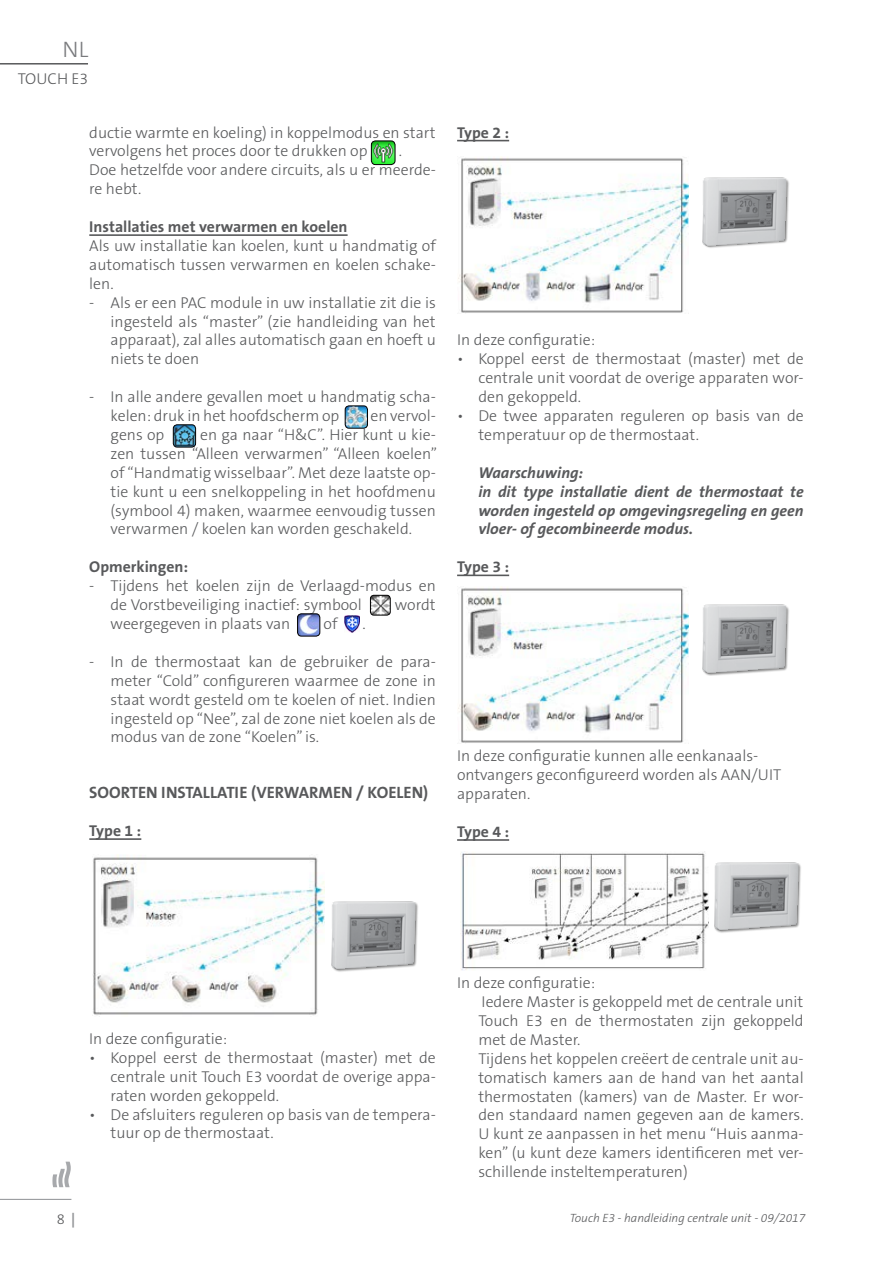
<style>
.page{position:relative;width:893px;height:1263px;background:#fff}
.page>*{position:absolute;margin:0;border:0;box-sizing:border-box;transform-origin:0 0}
.t1{font:300 22.5px "The Sans B3";color:#797a7d}
.t2{font:700 16.5px "The Sans B7";color:#58595b}
.t3{font:300 15.75px/18.9px "The Sans B3";color:#58595b}
.t4{font:italic 700 15.75px/18.9px "The Sans B7";color:#58595b}
.t5{font:700 15.75px "The Sans B7";color:#58595b}
.t6{font:300 14.7px "The Sans B3";color:#58595b}
.t7{font:italic 300 12px "The Sans B3";color:#58595b}
.s1{font-family:"The Sans B7";font-weight:700;color:#939598}
</style>
<div class="page">
<hr style="left:0;top:1199px;width:71px;height:1px;background:#939598">
<svg style="left:52px;top:1161px;width:19px;height:26px"></svg>
<hr style="left:89px;top:234px;width:259px;height:2px;background:#58595b">
<hr style="left:89px;top:838px;width:52px;height:2px;background:#58595b">
<img style="left:371px;top:141px;width:24px;height:24px">
<div style="left:371px;top:141px;width:24px;height:24px;border:1px solid #000;border-radius:4px"></div>
<img style="left:345px;top:406px;width:22px;height:22px">
<div style="left:345px;top:406px;width:23px;height:22px;border:1px solid #000;border-radius:4px"></div>
<img style="left:173px;top:425px;width:23px;height:22px">
<div style="left:173px;top:424px;width:23px;height:23px;border:1px solid #000;border-radius:4px"></div>
<img style="left:370px;top:595px;width:20px;height:20px">
<div style="left:370px;top:595px;width:21px;height:20px;border:1px solid #000;border-radius:3px"></div>
<img style="left:298px;top:614px;width:22px;height:22px">
<div style="left:297px;top:613px;width:23px;height:23px;border:1px solid #000;border-radius:4px"></div>
<img style="left:344px;top:616px;width:16px;height:16px">
<img style="left:93px;top:855px;width:231px;height:160px">
<hr style="left:457px;top:140px;width:52px;height:1px;background:#58595b">
<hr style="left:457px;top:574px;width:52px;height:2px;background:#58595b">
<hr style="left:457px;top:839px;width:52px;height:2px;background:#58595b">
<img style="left:458px;top:157px;width:231px;height:156px">
<img style="left:458px;top:587px;width:231px;height:156px">
<img style="left:461px;top:851px;width:246px;height:119px">
<img style="left:331px;top:901px;width:87px;height:71px">
<img style="left:702px;top:177px;width:87px;height:71px">
<img style="left:702px;top:604px;width:87px;height:72px">
<img style="left:707px;top:862px;width:94px;height:71px">
<hr style="left:0;top:63px;width:88px;height:2px;background:#58595b">
<h1 class="t1" style="left:63px;top:38px;width:27px">NL</h1>
<p class="t3" style="left:18px;top:70px;width:72px">TOUCH E3</p>
<p class="t3" style="left:89px;top:124px;width:348px">ductie warmte en koeling) in koppelmodus en start vervolgens het proces door te drukken op</p>
<p class="t3" style="left:89px;top:143px;width:348px;text-indent:310px">.<br>Doe hetzelfde voor andere circuits, als u er meerde&shy;re hebt.</p>
<p class="t5" style="left:89px;top:218px;width:260px">Installaties met verwarmen en koelen</p>
<p class="t3" style="left:89px;top:237px;width:348px;text-align:justify">Als uw installatie kan koelen, kunt u handmatig of automatisch tussen verwarmen en koelen schake&shy;len.</p>
<p class="t3" style="left:111px;top:294px;width:327px;text-align:justify;text-indent:-21px">- Als er een PAC module in uw installatie zit die is ingesteld als “master” (zie handleiding van het apparaat), zal alles automatisch gaan en hoeft u niets te doen</p>
<p class="t3" style="left:111px;top:388px;width:327px;text-indent:-21px">- In alle andere gevallen moet u handmatig scha&shy;kelen: druk in het hoofdscherm op</p>
<p class="t3" style="left:370px;top:407px;width:67px">en vervol-</p>
<p class="t3" style="left:111px;top:426px;width:328px;text-align:justify;text-indent:90px">en ga naar “H&amp;C”. Hier kunt u kie&shy;zen tussen “Alleen verwarmen” “Alleen koelen” of “Handmatig wisselbaar”. Met deze laatste op&shy;tie kunt u een snelkoppeling in het hoofdmenu (symbool 4) maken, waarmee eenvoudig tussen verwarmen / koelen kan worden geschakeld.</p>
<p class="t5" style="left:89px;top:559px;width:100px">Opmerkingen:</p>
<p class="t3" style="left:111px;top:577px;width:327px;text-indent:-21px">- Tijdens het koelen zijn de Verlaagd-modus en de Vorstbeveiliging inactief: symbool</p>
<p class="t3" style="left:111px;top:426px;width:55px">gens op</p>
<p class="t3" style="left:395px;top:596px;width:42px">wordt</p>
<p class="t3" style="left:111px;top:615px;width:181px">weergegeven in plaats van</p>
<p class="t3" style="left:324px;top:615px;width:15px">of</p>
<p class="t3" style="left:362px;top:615px;width:5px">.</p>
<p class="t3" style="left:111px;top:653px;width:327px;text-align:justify;text-indent:-21px">- In de thermostaat kan de gebruiker de para&shy;meter “Cold” configureren waarmee de zone in staat wordt gesteld om te koelen of niet. Indien ingesteld op “Nee”, zal de zone niet koelen als de modus van de zone “Koelen” is.</p>
<p class="t2" style="left:89px;top:784px;width:340px">SOORTEN INSTALLATIE (VERWARMEN / KOELEN)</p>
<p class="t5" style="left:89px;top:822px;width:54px">Type 1 :</p>
<p class="t5" style="left:457px;top:124px;width:54px">Type 2 :</p>
<p class="t3" style="left:457px;top:332px;width:139px">In deze configuratie:</p>
<p class="t3" style="left:478px;top:351px;width:327px;text-align:justify;text-indent:-21px">• Koppel eerst de thermostaat (master) met de centrale unit voordat de overige apparaten wor&shy;den gekoppeld.</p>
<p class="t3" style="left:478px;top:407px;width:327px;text-indent:-21px">• De twee apparaten reguleren op basis van de temperatuur op de thermostaat.</p>
<p class="t4" style="left:478px;top:464px;width:327px">Waarschuwing:<br>in dit type installatie dient de thermostaat te worden ingesteld op omgevingsregeling en geen vloer- of gecombineerde modus.</p>
<p class="t5" style="left:457px;top:559px;width:54px">Type 3 :</p>
<p class="t3" style="left:457px;top:747px;width:326px">In deze configuratie kunnen alle eenkanaals&shy;ontvangers geconfigureerd worden als AAN/UIT apparaten.</p>
<p class="t5" style="left:457px;top:823px;width:54px">Type 4 :</p>
<p class="t3" style="left:89px;top:1030px;width:139px">In deze configuratie:</p>
<p class="t3" style="left:111px;top:1049px;width:327px;text-align:justify;text-indent:-21px">• Koppel eerst de thermostaat (master) met de centrale unit Touch E3 voordat de overige appa&shy;raten worden gekoppeld.</p>
<p class="t3" style="left:111px;top:1106px;width:327px;text-indent:-21px">• De afsluiters reguleren op basis van de tempera&shy;tuur op de thermostaat.</p>
<p class="t3" style="left:478px;top:974px;width:327px;text-indent:-21px">In deze configuratie:<br>Iedere Master is gekoppeld met de centrale unit Touch E3 en de thermostaten zijn gekoppeld met de Master.<br>Tijdens het koppelen creëert de centrale unit au&shy;tomatisch kamers aan de hand van het aantal thermostaten (kamers) van de Master. Er wor&shy;den standaard namen gegeven aan de kamers.<br>U kunt ze aanpassen in het menu “Huis aanma&shy;ken” (u kunt deze kamers identificeren met ver&shy;schillende insteltemperaturen)</p>
<p class="t6" style="left:57px;top:1211px;width:20px">8 <span class="s1">|</span></p>
<p class="t7" style="left:570px;top:1212px;width:237px">Touch E3 - handleiding centrale unit - 09/2017</p>
</div>
